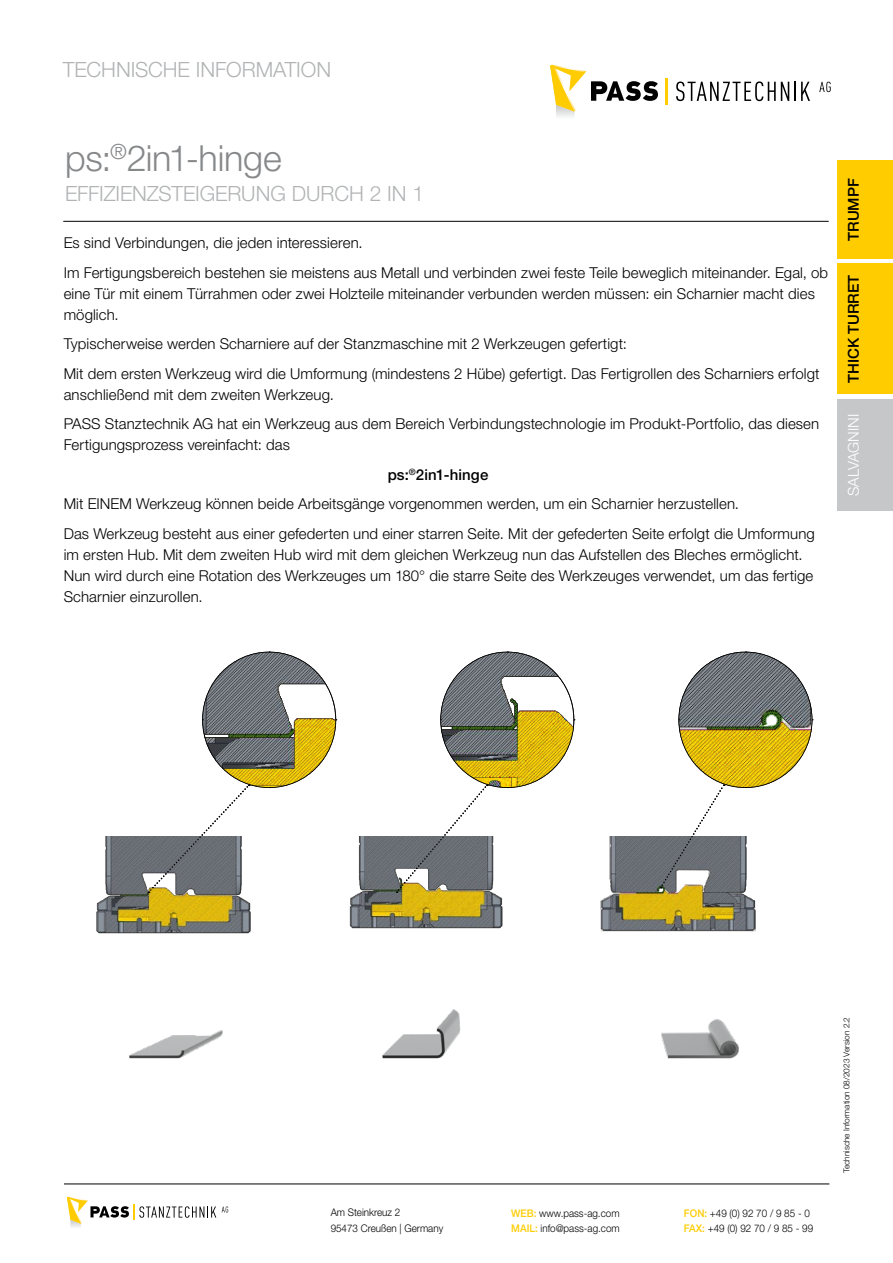
<style>
.page{position:relative;width:893px;height:1263px;background:#fff}
.page>*{position:absolute;margin:0;border:0;box-sizing:border-box;transform-origin:0 0}
.t1{font:300 36px "Helvetica Neue LT Std";letter-spacing:-.005em;color:#87888a}
.t2{font:300 21px "Helvetica Neue LT Std";letter-spacing:-.005em;color:#b1b3b4}
.t3{font:300 15px/29.5px "Helvetica Neue LT Std";letter-spacing:.005em;color:#000}
.t4{font:500 15px "Helvetica Neue LT Std";color:#000}
.t5{font:300 15px "Helvetica Neue LT Std";color:#fff}
.t6{font:300 10.5px/15px "Helvetica Neue LT Std";color:#000;scale:.94 1}
.t7{font:300 8.25px "Helvetica Neue LT Std";color:#000}
.s1{font-weight:500}
.s2{font-weight:500;color:#fecc00}
</style>
<div class="page">
<svg style="left:838px;top:161px;width:55px;height:349px;background:#eccb46"></svg>
<hr style="left:64px;top:1184px;width:765px;height:1px;background:#000">
<hr style="left:63px;top:221px;width:766px;height:1px;background:#000">
<img style="left:129px;top:1009px;width:610px;height:50px">
<img style="left:96px;top:836px;width:155px;height:98px">
<img style="left:349px;top:836px;width:154px;height:93px">
<img style="left:600px;top:836px;width:156px;height:96px">
<svg style="left:676px;top:81px;width:134px;height:20px"></svg>
<svg style="left:819px;top:82px;width:12px;height:10px"></svg>
<svg style="left:550px;top:65px;width:108px;height:47px"></svg>
<hr style="left:665px;top:78px;width:3px;height:27px;background:#fecc00">
<svg style="left:222px;top:1206px;width:6px;height:6px"></svg>
<svg style="left:67px;top:1197px;width:149px;height:30px"></svg>
<svg style="left:149px;top:652px;width:188px;height:241px"></svg>
<svg style="left:396px;top:652px;width:179px;height:241px"></svg>
<svg style="left:660px;top:652px;width:153px;height:236px"></svg>
<h2 class="t2" style="left:63px;top:57px;width:270px">TECHNISCHE INFORMATION</h2>
<h1 class="t1" style="left:65px;top:136px;width:218px">ps:<sup>®</sup>2in1-hinge</h1>
<h2 class="t2" style="left:65px;top:181px;width:360px">EFFIZIENZSTEIGERUNG DURCH 2 IN 1</h2>
<p class="t3" style="left:64px;top:228px;width:766px">Es sind Verbindungen, die jeden interessieren.<br>Im Fertigungsbereich bestehen sie meistens aus Metall und verbinden zwei feste Teile beweglich miteinander. Egal, ob</p>
<p class="t3" style="left:64px;top:282px;width:753px;line-height:21px">eine Tür mit einem Türrahmen oder zwei Holzteile miteinander verbunden werden müssen: ein Scharnier macht dies möglich.</p>
<p class="t3" style="left:64px;top:329px;width:757px">Typischerweise werden Scharniere auf der Stanzmaschine mit 2 Werkzeugen gefertigt:<br>Mit dem ersten Werkzeug wird die Umformung (mindestens 2 Hübe) gefertigt. Das Fertigrollen des Scharniers erfolgt</p>
<p class="t3" style="left:64px;top:379px;width:757px">anschließend mit dem zweiten Werkzeug.<br>PASS Stanztechnik AG hat ein Werkzeug aus dem Bereich Verbindungstechnologie im Produkt-Portfolio, das diesen</p>
<p class="t3" style="left:64px;top:430px;width:228px">Fertigungsprozess vereinfacht: das</p>
<p class="t3" style="left:64px;top:459px;width:753px;text-indent:324px"><span class="s1">ps:</span><sup>®</sup><span class="s1">2in1-hinge<br></span>Mit EINEM Werkzeug können beide Arbeitsgänge vorgenommen werden, um ein Scharnier herzustellen.<br>Das Werkzeug besteht aus einer gefederten und einer starren Seite. Mit der gefederten Seite erfolgt die Umformung</p>
<p class="t3" style="left:64px;top:543px;width:751px;line-height:21px">im ersten Hub. Mit dem zweiten Hub wird mit dem gleichen Werkzeug nun das Aufstellen des Bleches ermöglicht.<br>Nun wird durch eine Rotation des Werkzeuges um 180° die starre Seite des Werkzeuges verwendet, um das fertige<br>Scharnier einzurollen.</p>
<p class="t4" style="left:844px;top:241px;width:64px;rotate:-90deg">TRUMPF</p>
<p class="t4" style="left:844px;top:383px;width:110px;rotate:-90deg">THICK TURRET</p>
<p class="t5" style="left:844px;top:496px;width:83px;rotate:-90deg">SALVAGNINI</p>
<p class="t6" style="left:331px;top:1205px;width:121px">Am Steinkreuz 2<br>95473 Creußen | Germany</p>
<p class="t6" style="left:511px;top:1205px;width:117px"><span class="s2">WEB:</span> www.pass-ag.com<br><span class="s2">MAIL:</span> info@pass-ag.com</p>
<p class="t6" style="left:684px;top:1205px;width:139px"><span class="s2">FON:</span> +49 (0) 92 70 / 9 85 - 0<br><span class="s2">FAX:</span> +49 (0) 92 70 / 9 85 - 99</p>
<p class="t7" style="left:841px;top:1173px;width:158px;rotate:-90deg">Technische Information 08/2023 Version 2.2</p>
</div>
